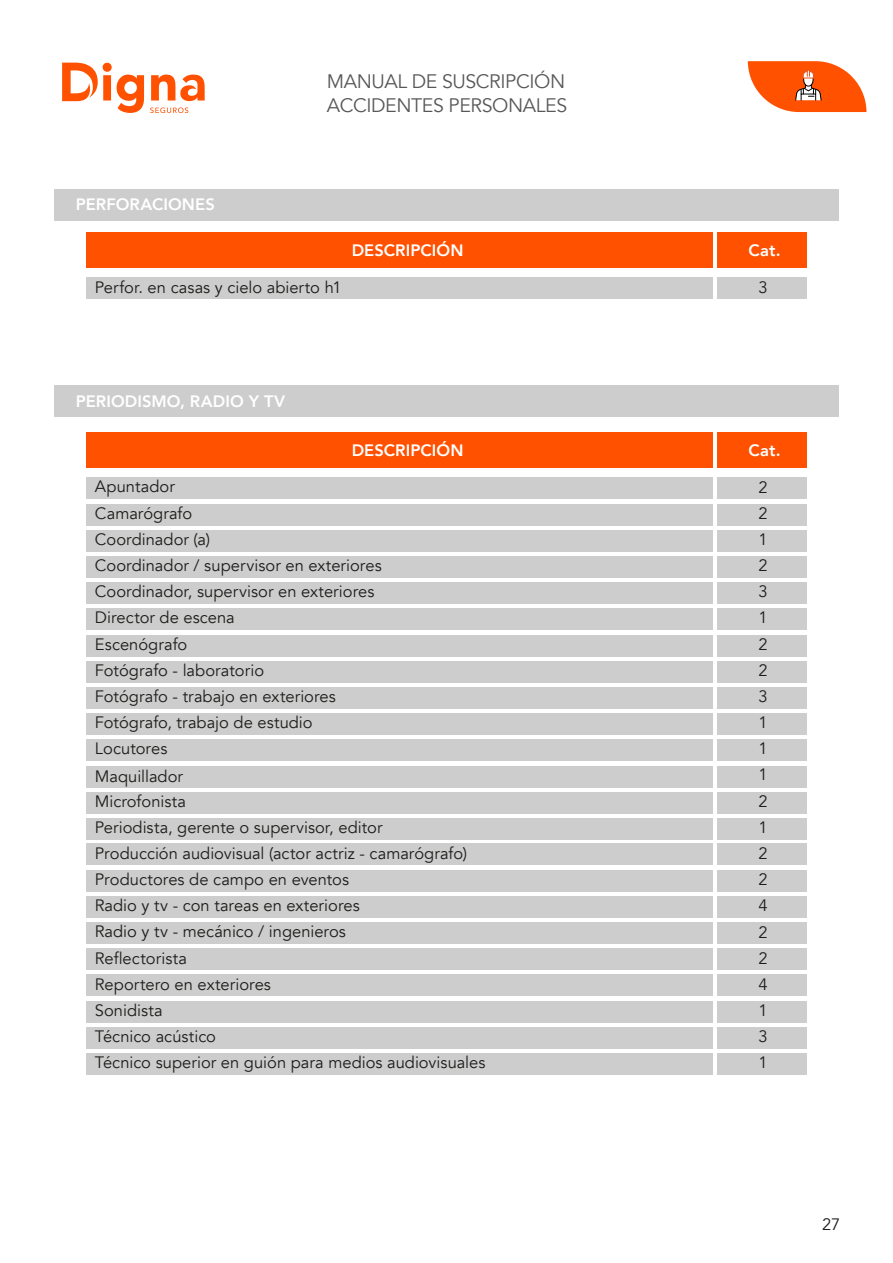
<style>
.page{position:relative;width:893px;height:1263px;background:#fff}
.page>*{position:absolute;margin:0;border:0;box-sizing:border-box;transform-origin:0 0}
.t1{font:19.5px/24.3px "Avenir";letter-spacing:-.02em;color:#585858}
.t2{font:16.5px/26.1px "Avenir";color:#1d1d1b}
.t3{font:800 16.5px "Avenir";letter-spacing:.005em;color:#fff}
</style>
<div class="page">
<div style="left:86px;top:277px;width:626px;height:22px;background:#cdcdcd"></div>
<div style="left:717px;top:277px;width:90px;height:22px;background:#cdcdcd"></div>
<div style="left:86px;top:232px;width:626px;height:36px;background:#ff5100"></div>
<div style="left:717px;top:232px;width:90px;height:36px;background:#ff5100"></div>
<div style="left:54px;top:189px;width:785px;height:31px;background:#cdcdcd"></div>
<div style="left:86px;top:530px;width:626px;height:22px;background:#cdcdcd"></div>
<div style="left:86px;top:661px;width:626px;height:21px;background:#cdcdcd"></div>
<div style="left:86px;top:896px;width:626px;height:22px;background:#cdcdcd"></div>
<div style="left:86px;top:792px;width:626px;height:21px;background:#cdcdcd"></div>
<div style="left:86px;top:1027px;width:626px;height:21px;background:#cdcdcd"></div>
<div style="left:717px;top:530px;width:90px;height:22px;background:#cdcdcd"></div>
<div style="left:717px;top:661px;width:90px;height:21px;background:#cdcdcd"></div>
<div style="left:717px;top:896px;width:90px;height:22px;background:#cdcdcd"></div>
<div style="left:717px;top:792px;width:90px;height:21px;background:#cdcdcd"></div>
<div style="left:717px;top:1027px;width:90px;height:21px;background:#cdcdcd"></div>
<div style="left:86px;top:556px;width:626px;height:22px;background:#cdcdcd"></div>
<div style="left:86px;top:687px;width:626px;height:21px;background:#cdcdcd"></div>
<div style="left:86px;top:922px;width:626px;height:21px;background:#cdcdcd"></div>
<div style="left:86px;top:818px;width:626px;height:21px;background:#cdcdcd"></div>
<div style="left:86px;top:1053px;width:626px;height:21px;background:#cdcdcd"></div>
<div style="left:717px;top:556px;width:90px;height:22px;background:#cdcdcd"></div>
<div style="left:717px;top:687px;width:90px;height:21px;background:#cdcdcd"></div>
<div style="left:717px;top:922px;width:90px;height:21px;background:#cdcdcd"></div>
<div style="left:717px;top:818px;width:90px;height:21px;background:#cdcdcd"></div>
<div style="left:717px;top:1053px;width:90px;height:21px;background:#cdcdcd"></div>
<div style="left:86px;top:582px;width:626px;height:22px;background:#cdcdcd"></div>
<div style="left:86px;top:713px;width:626px;height:21px;background:#cdcdcd"></div>
<div style="left:86px;top:948px;width:626px;height:21px;background:#cdcdcd"></div>
<div style="left:717px;top:582px;width:90px;height:22px;background:#cdcdcd"></div>
<div style="left:717px;top:713px;width:90px;height:21px;background:#cdcdcd"></div>
<div style="left:717px;top:948px;width:90px;height:21px;background:#cdcdcd"></div>
<div style="left:86px;top:504px;width:626px;height:22px;background:#cdcdcd"></div>
<div style="left:86px;top:635px;width:626px;height:21px;background:#cdcdcd"></div>
<div style="left:86px;top:870px;width:626px;height:22px;background:#cdcdcd"></div>
<div style="left:86px;top:766px;width:626px;height:21px;background:#cdcdcd"></div>
<div style="left:86px;top:1001px;width:626px;height:21px;background:#cdcdcd"></div>
<div style="left:717px;top:504px;width:90px;height:22px;background:#cdcdcd"></div>
<div style="left:717px;top:635px;width:90px;height:21px;background:#cdcdcd"></div>
<div style="left:717px;top:870px;width:90px;height:22px;background:#cdcdcd"></div>
<div style="left:717px;top:766px;width:90px;height:21px;background:#cdcdcd"></div>
<div style="left:717px;top:1001px;width:90px;height:21px;background:#cdcdcd"></div>
<div style="left:86px;top:477px;width:626px;height:22px;background:#cdcdcd"></div>
<div style="left:86px;top:608px;width:626px;height:21px;background:#cdcdcd"></div>
<div style="left:86px;top:843px;width:626px;height:22px;background:#cdcdcd"></div>
<div style="left:86px;top:739px;width:626px;height:21px;background:#cdcdcd"></div>
<div style="left:86px;top:974px;width:626px;height:21px;background:#cdcdcd"></div>
<div style="left:717px;top:477px;width:90px;height:22px;background:#cdcdcd"></div>
<div style="left:717px;top:608px;width:90px;height:21px;background:#cdcdcd"></div>
<div style="left:717px;top:843px;width:90px;height:22px;background:#cdcdcd"></div>
<div style="left:717px;top:739px;width:90px;height:21px;background:#cdcdcd"></div>
<div style="left:717px;top:974px;width:90px;height:21px;background:#cdcdcd"></div>
<div style="left:86px;top:432px;width:626px;height:36px;background:#ff5100"></div>
<div style="left:717px;top:432px;width:90px;height:36px;background:#ff5100"></div>
<div style="left:54px;top:385px;width:785px;height:32px;background:#cdcdcd"></div>
<svg style="left:150px;top:107px;width:38px;height:6px"></svg>
<svg style="left:62px;top:63px;width:82px;height:50px"></svg>
<svg style="left:151px;top:75px;width:54px;height:26px"></svg>
<svg style="left:748px;top:61px;width:118px;height:51px"></svg>
<p class="t3" style="left:76px;top:192px;width:141px">PERFORACIONES</p>
<p class="t1" style="left:327px;top:69px;width:242px">MANUAL DE SUSCRIPCIÓN<br>ACCIDENTES PERSONALES</p>
<p class="t3" style="left:352px;top:237px;width:113px">DESCRIPCIÓN</p>
<p class="t3" style="left:748px;top:237px;width:34px">Cat.</p>
<p class="t2" style="left:95px;top:274px;width:248px">Perfor. en casas y cielo abierto h1</p>
<p class="t2" style="left:758px;top:274px;width:11px">3</p>
<p class="t3" style="left:76px;top:388px;width:211px">PERIODISMO, RADIO Y TV</p>
<p class="t3" style="left:352px;top:437px;width:113px">DESCRIPCIÓN</p>
<p class="t3" style="left:748px;top:437px;width:34px">Cat.</p>
<p class="t2" style="left:95px;top:474px;width:288px">Apuntador<br>Camarógrafo<br>Coordinador (a)<br>Coordinador / supervisor en exteriores<br>Coordinador, supervisor en exteriores<br>Director de escena<br>Escenógrafo<br>Fotógrafo - laboratorio<br>Fotógrafo - trabajo en exteriores<br>Fotógrafo, trabajo de estudio<br>Locutores</p>
<p class="t2" style="left:95px;top:764px;width:93px;line-height:24.6px">Maquillador<br>Microfonista</p>
<p class="t2" style="left:95px;top:814px;width:392px">Periodista, gerente o supervisor, editor<br>Producción audiovisual (actor actriz - camarógrafo)<br>Productores de campo en eventos<br>Radio y tv - con tareas en exteriores<br>Radio y tv - mecánico / ingenieros<br>Reflectorista<br>Reportero en exteriores<br>Sonidista<br>Técnico acústico<br>Técnico superior en guión para medios audiovisuales</p>
<p class="t2" style="left:758px;top:474px;width:11px;text-align:justify">2<br>2<br>1<br>2<br>3<br>1<br>2<br>2<br>3<br>1<br>1<br>1<br>2<br>1<br>2<br>2<br>4<br>2<br>2<br>4<br>1<br>3<br>1</p>
<p class="t2" style="left:822px;top:1212px;width:20px">27</p>
</div>
